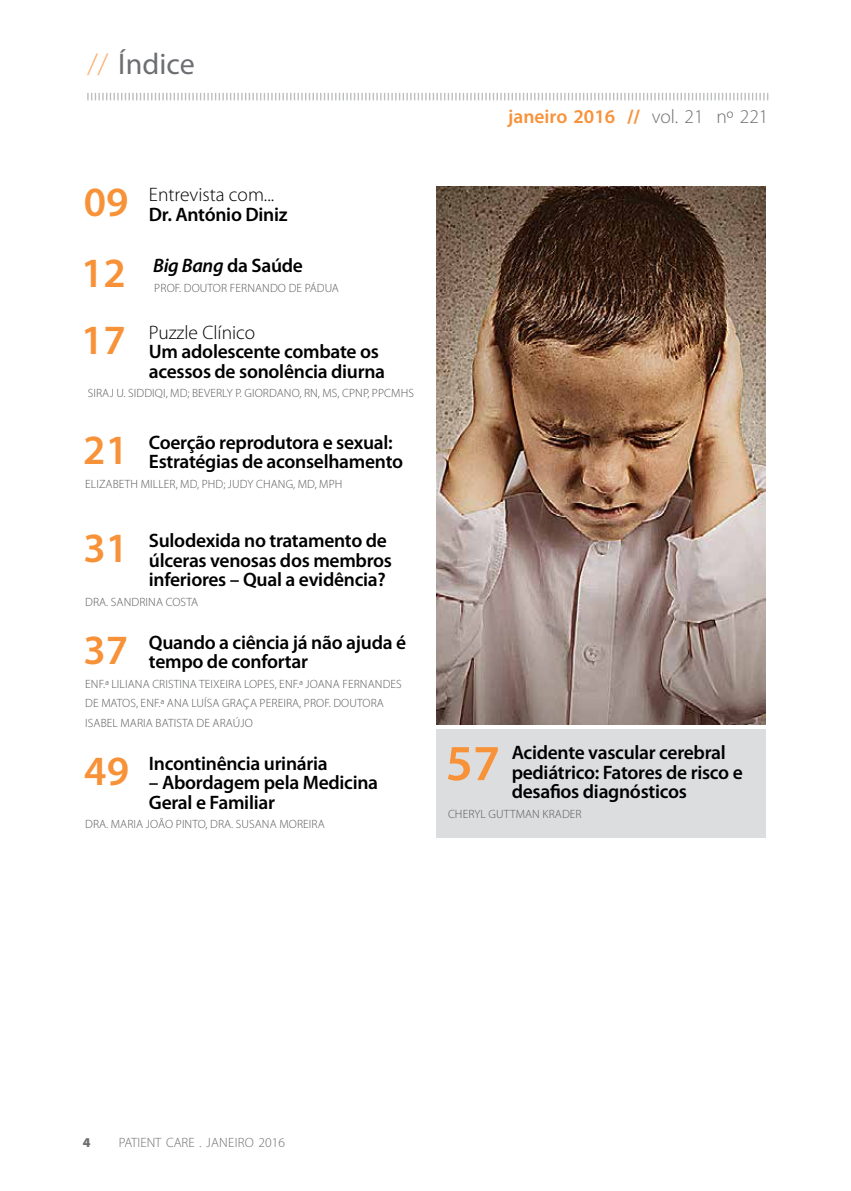
<style>
.page{position:relative;width:851px;height:1191px;background:#fff}
.page>*{position:absolute;margin:0;border:0;box-sizing:border-box;transform-origin:0 0}
.t1{font:600 50.7px "Myriad Pro";color:#f79239}
.t2{font:30px "Myriad Pro";color:#6d6e71}
.t3{font:600 19.5px/19.5px "Myriad Pro";letter-spacing:-.015em;color:#000}
.t4{font:300 19.5px/19.5px "Myriad Pro";color:#000}
.t5{font:600 19.5px "Myriad Pro";color:#f79239}
.t6{font:italic 600 19.5px "Myriad Pro";letter-spacing:-.015em;color:#000}
.t7{font:300 13.5px "Myriad Pro";color:#6d6e71}
.t8{font:900 13.5px "Myriad Pro";color:#6d6e71}
.t9{font:300 12px/19.5px "Myriad Pro";letter-spacing:.01em;color:#58595b}
.s1{font-weight:300;color:#fab071}
.s2{font-weight:600;font-size:41.7px;color:#f79239}
.s3{font-weight:600}
.s4{font-style:normal;font-size:41.7px;color:#f79239}
.s5{font-style:normal}
.s6{font-size:41.7px;color:#f79239}
.s7{font-weight:300}
.s8{font-weight:700}
.s9{font-weight:300;color:#6d6e71}
</style>
<div class="page">
<svg style="left:87px;top:93px;width:681px;height:7px"></svg>
<div style="left:436px;top:729px;width:329px;height:108px;background:#dcddde"></div>
<img style="left:436px;top:187px;width:329px;height:537px">
<h2 class="t2" style="left:87px;top:47px;width:109px"><span class="s1">//</span> Índice</h2>
<p class="t4" style="left:149px;top:185px;width:140px;text-indent:-65px"><span class="s2">09</span> Entrevista com...<br><span class="s3">Dr. António Diniz</span></p>
<p class="t6" style="left:81px;top:255px;width:223px"><span class="s4">12</span> Big Bang <span class="s5">da Saúde</span></p>
<p class="t9" style="left:154px;top:278px;width:186px">PROF. DOUTOR FERNANDO DE PÁDUA</p>
<p class="t3" style="left:149px;top:323px;width:238px;text-indent:-68px"><span class="s6">17</span> <span class="s7">Puzzle Clínico<br></span>Um adolescente combate os acessos de sonolência diurna</p>
<p class="t9" style="left:88px;top:384px;width:328px">SIRAJ U. SIDDIQI, MD; BEVERLY P. GIORDANO, RN, MS, CPNP, PPCMHS</p>
<p class="t3" style="left:149px;top:433px;width:256px;text-indent:-66px"><span class="s6">21</span> Coerção reprodutora e sexual:<br>Estratégias de aconselhamento</p>
<p class="t9" style="left:85px;top:474px;width:259px">ELIZABETH MILLER, MD, PHD; JUDY CHANG, MD, MPH</p>
<p class="t3" style="left:149px;top:531px;width:244px;text-indent:-65px"><span class="s6">31</span> Sulodexida no tratamento de úlceras venosas dos membros inferiores – Qual a evidência?</p>
<p class="t9" style="left:85px;top:592px;width:114px">DRA. SANDRINA COSTA</p>
<p class="t3" style="left:149px;top:632px;width:259px;text-indent:-65px"><span class="s6">37</span> Quando a ciência já não ajuda é tempo de confortar</p>
<p class="t9" style="left:85px;top:674px;width:318px">ENF.ª LILIANA CRISTINA TEIXEIRA LOPES, ENF.ª JOANA FERNANDES<br>DE MATOS, ENF.ª ANA LUÍSA GRAÇA PEREIRA, PROF. DOUTORA<br>ISABEL MARIA BATISTA DE ARAÚJO</p>
<p class="t3" style="left:84px;top:753px;width:245px"><span class="s6">49</span> Incontinência urinária</p>
<p class="t3" style="left:149px;top:773px;width:231px">– Abordagem pela Medicina<br>Geral e Familiar</p>
<p class="t9" style="left:85px;top:814px;width:241px">DRA. MARIA JOÃO PINTO, DRA. SUSANA MOREIRA</p>
<p class="t5" style="left:508px;top:106px;width:262px">janeiro 2016 <span class="s8">//</span> <span class="s9">vol. 21 nº 221</span></p>
<h1 class="t1" style="left:445px;top:735px;width:56px">57</h1>
<p class="t3" style="left:511px;top:743px;width:232px">Acidente vascular cerebral pediátrico: Fatores de risco e desafios diagnósticos</p>
<p class="t9" style="left:448px;top:804px;width:135px">CHERYL GUTTMAN KRADER</p>
<p class="t8" style="left:83px;top:1135px;width:9px">4</p>
<p class="t7" style="left:119px;top:1135px;width:167px">PATIENT CARE . JANEIRO 2016</p>
</div>
